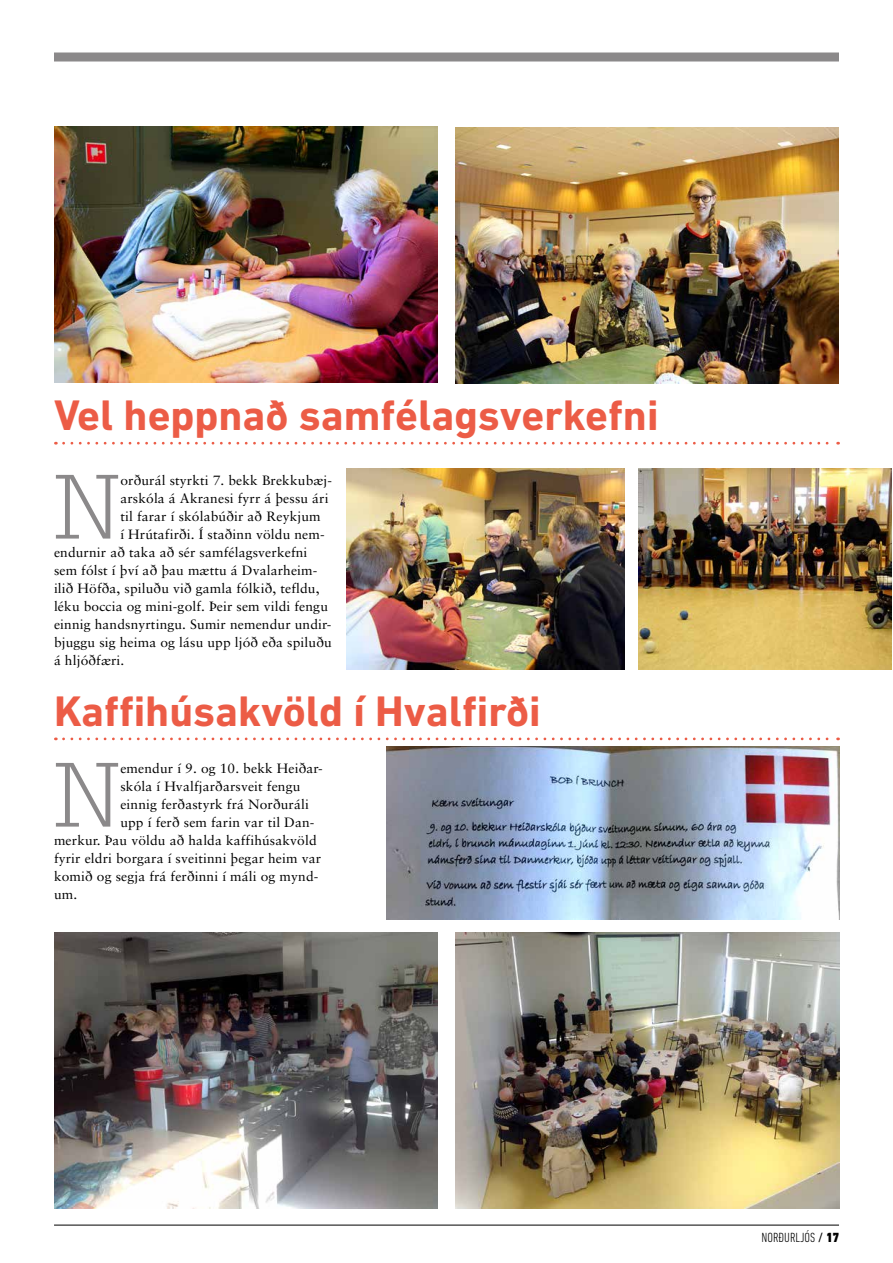
<style>
.page{position:relative;width:893px;height:1263px;background:#fff}
.page>*{position:absolute;margin:0;border:0;box-sizing:border-box;transform-origin:0 0}
.t1{font:300 88.95px "Glypha";color:#8b898a}
.t2{font:700 43.5px "DIN Next LT Pro";color:#ec5c46}
.t3{font:13.5px "Sabon";letter-spacing:.01em;color:#000}
.t4{font:300 condensed 13.5px "DIN Next LT Pro";color:#000}
.s1{font-weight:400;font-stretch:normal}
.s2{font-weight:900}
</style>
<div class="page">
<hr style="left:54px;top:1225px;width:785px;height:1px;background:#000">
<div style="left:54px;top:53px;width:785px;height:9px;background:#8b898a"></div>
<img style="left:54px;top:127px;width:383px;height:255px">
<img style="left:638px;top:469px;width:253px;height:201px">
<img style="left:346px;top:469px;width:278px;height:201px">
<img style="left:455px;top:128px;width:384px;height:255px">
<img style="left:54px;top:932px;width:383px;height:277px">
<img style="left:387px;top:747px;width:452px;height:172px">
<img style="left:455px;top:932px;width:384px;height:277px">
<svg style="left:64px;top:442px;width:775px;height:3px"></svg>
<svg style="left:64px;top:737px;width:775px;height:3px"></svg>
<h2 class="t2" style="left:54px;top:390px;width:606px">Vel heppnað samfélagsverkefni</h2>
<h1 class="t1" style="left:54px;top:457px;width:67px">N</h1>
<p class="t3" style="left:120px;top:472px;width:213px">orðurál styrkti 7. bekk Brekkubæj-</p>
<p class="t3" style="left:120px;top:490px;width:210px">arskóla á Akranesi fyrr á þessu ári</p>
<p class="t3" style="left:120px;top:508px;width:202px">til farar í skólabúðir að Reykjum</p>
<p class="t3" style="left:120px;top:526px;width:206px">í Hrútafirði. Í staðinn völdu nem-</p>
<p class="t3" style="left:54px;top:544px;width:255px">endurnir að taka að sér samfélagsverkefni</p>
<p class="t3" style="left:54px;top:562px;width:265px">sem fólst í því að þau mættu á Dvalarheim-</p>
<p class="t3" style="left:54px;top:580px;width:267px">ilið Höfða, spiluðu við gamla fólkið, tefldu,</p>
<p class="t3" style="left:54px;top:598px;width:275px">léku boccia og mini-golf. Þeir sem vildi fengu</p>
<p class="t3" style="left:54px;top:616px;width:279px">einnig handsnyrtingu. Sumir nemendur undir-</p>
<p class="t3" style="left:54px;top:634px;width:279px">bjuggu sig heima og lásu upp ljóð eða spiluðu</p>
<p class="t3" style="left:54px;top:652px;width:72px">á hljóðfæri.</p>
<h2 class="t2" style="left:54px;top:686px;width:488px">Kaffihúsakvöld í Hvalfirði</h2>
<h1 class="t1" style="left:54px;top:745px;width:67px">N</h1>
<p class="t3" style="left:120px;top:760px;width:204px">emendur í 9. og 10. bekk Heiðar-</p>
<p class="t3" style="left:120px;top:778px;width:181px">skóla í Hvalfjarðarsveit fengu</p>
<p class="t3" style="left:120px;top:796px;width:190px">einnig ferðastyrk frá Norðuráli</p>
<p class="t3" style="left:120px;top:814px;width:196px">upp í ferð sem farin var til Dan-</p>
<p class="t3" style="left:54px;top:832px;width:264px">merkur. Þau völdu að halda kaffihúsakvöld</p>
<p class="t3" style="left:54px;top:850px;width:269px">fyrir eldri borgara í sveitinni þegar heim var</p>
<p class="t3" style="left:54px;top:868px;width:266px">komið og segja frá ferðinni í máli og mynd-</p>
<p class="t3" style="left:54px;top:886px;width:25px">um.</p>
<p class="t4" style="left:762px;top:1229px;width:79px">NORÐURLJÓS <span class="s1">/</span> <span class="s2">17</span></p>
</div>
